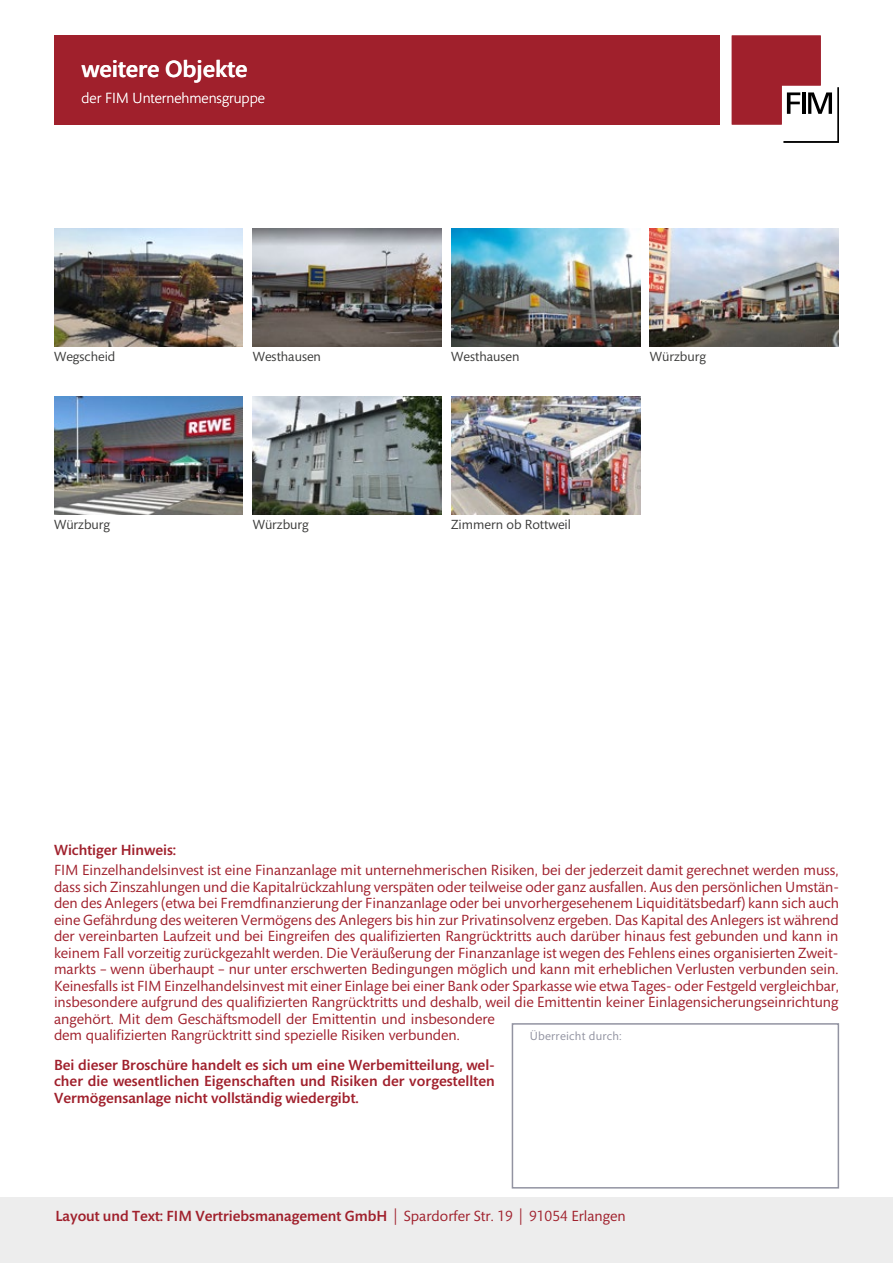
<style>
.page{position:relative;width:893px;height:1263px;background:#fff}
.page>*{position:absolute;margin:0;border:0;box-sizing:border-box;transform-origin:0 0}
.t1{font:500 24px "Mundo Sans Capital";color:#fff}
.t2{font:15px/16.5px "Mundo Sans Capital";color:#a0202c}
.t3{font:500 15px/16.5px "Mundo Sans Capital";color:#a0202c;text-align:justify}
.t4{font:300 15px "Mundo Sans Capital";color:#fff}
.t5{font:13.5px "Mundo Sans Capital";color:#3c3c3b}
.t6{font:12px "Mundo Sans Capital";letter-spacing:.02em;color:#9293a1}
.s1{font-weight:400}
</style>
<div class="page">
<svg style="left:732px;top:36px;width:107px;height:107px"></svg>
<div style="left:54px;top:36px;width:666px;height:89px;background:#a0202c"></div>
<img style="left:54px;top:229px;width:189px;height:117px">
<img style="left:253px;top:229px;width:189px;height:117px">
<img style="left:451px;top:229px;width:189px;height:117px">
<img style="left:650px;top:229px;width:189px;height:117px">
<img style="left:54px;top:396px;width:189px;height:118px">
<img style="left:253px;top:396px;width:189px;height:118px">
<img style="left:451px;top:396px;width:189px;height:118px">
<div style="left:0;top:1198px;width:893px;height:65px;background:#ededed"></div>
<div style="left:512px;top:1023px;width:327px;height:165px;border:2px solid #9293a1"></div>
<h1 class="t1" style="left:82px;top:56px;width:167px">weitere Objekte</h1>
<p class="t4" style="left:82px;top:90px;width:185px">der FIM Unternehmensgruppe</p>
<p class="t5" style="left:54px;top:349px;width:63px">Wegscheid</p>
<p class="t5" style="left:253px;top:349px;width:70px">Westhausen</p>
<p class="t5" style="left:451px;top:349px;width:70px">Westhausen</p>
<p class="t5" style="left:650px;top:349px;width:58px">Würzburg</p>
<p class="t5" style="left:54px;top:517px;width:58px">Würzburg</p>
<p class="t5" style="left:253px;top:517px;width:58px">Würzburg</p>
<p class="t5" style="left:451px;top:517px;width:121px">Zimmern ob Rottweil</p>
<p class="t3" style="left:54px;top:842px;width:124px">Wichtiger Hinweis:</p>
<p class="t2" style="left:54px;top:862px;width:787px">FIM Einzelhandelsinvest ist eine Finanzanlage mit unternehmerischen Risiken, bei der jederzeit damit gerechnet werden muss, dass sich Zinszahlungen und die Kapitalrückzahlung verspäten oder teilweise oder ganz ausfallen. Aus den persönlichen Umstän&shy;den des Anlegers (etwa bei Fremdfinanzierung der Finanzanlage oder bei unvorhergesehenem Liquiditätsbedarf) kann sich auch eine Gefährdung des weiteren Vermögens des Anlegers bis hin zur Privatinsolvenz ergeben. Das Kapital des Anlegers ist während der vereinbarten Laufzeit und bei Eingreifen des qualifizierten Rangrücktritts auch darüber hinaus fest gebunden und kann in keinem Fall vorzeitig zurückgezahlt werden. Die Veräußerung der Finanzanlage ist wegen des Fehlens eines organisierten Zweit&shy;markts – wenn überhaupt – nur unter erschwerten Bedingungen möglich und kann mit erheblichen Verlusten verbunden sein.<br>Keinesfalls ist FIM Einzelhandelsinvest mit einer Einlage bei einer Bank oder Sparkasse wie etwa Tages- oder Festgeld vergleichbar, insbesondere aufgrund des qualifizierten Rangrücktritts und deshalb, weil die Emittentin keiner Einlagensicherungseinrichtung angehört. Mit dem Geschäftsmodell der Emittentin und insbesondere<br>dem qualifizierten Rangrücktritt sind spezielle Risiken verbunden.</p>
<p class="t3" style="left:54px;top:1057px;width:443px">Bei dieser Broschüre handelt es sich um eine Werbemitteilung, wel&shy;cher die wesentlichen Eigenschaften und Risiken der vorgestellten Vermögensanlage nicht vollständig wiedergibt.</p>
<p class="t6" style="left:530px;top:1030px;width:93px">Überreicht durch:</p>
<p class="t3" style="left:55px;top:1208px;width:572px">Layout und Text: FIM Vertriebsmanagement GmbH <span class="s1">| Spardorfer Str. 19 | 91054 Erlangen</span></p>
</div>
